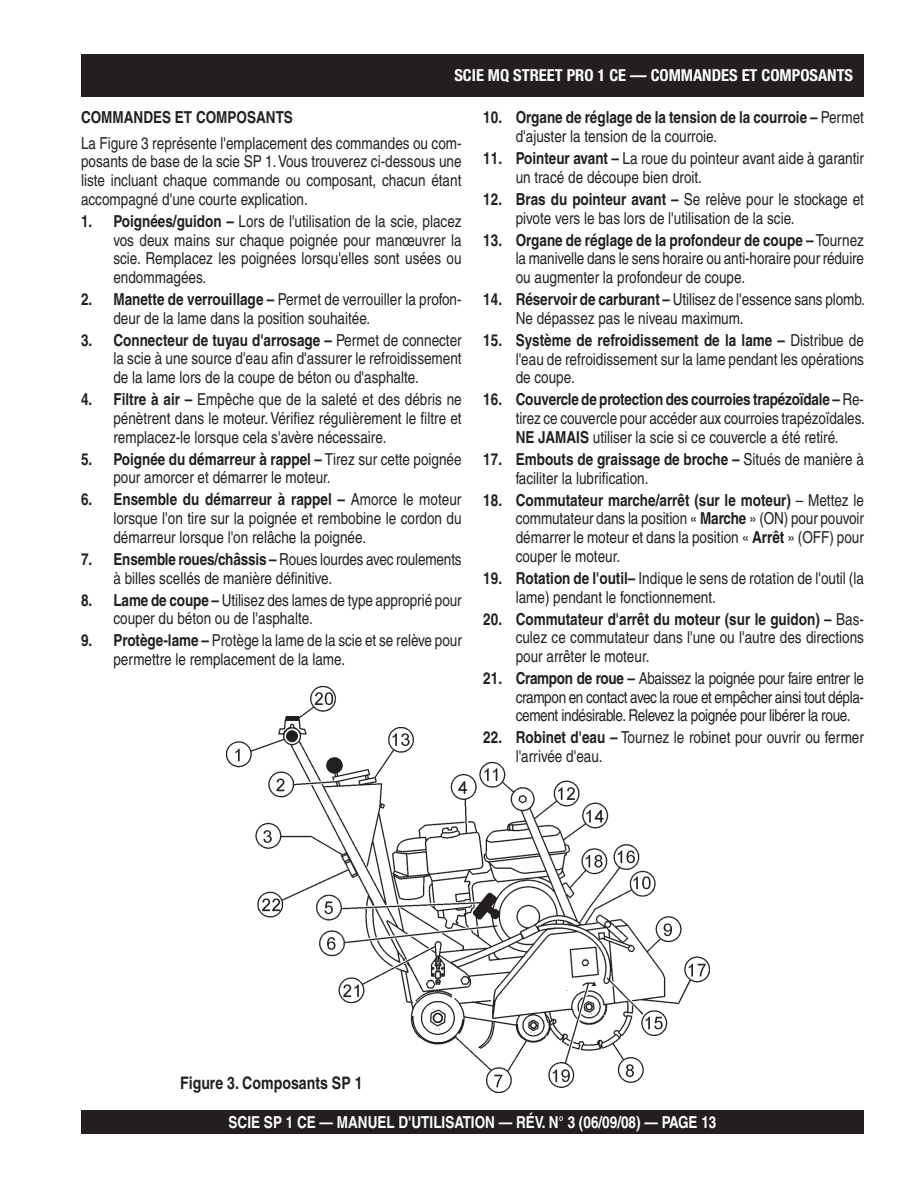
<style>
.page{position:relative;width:918px;height:1188px;background:#fff}
.page>*{position:absolute;margin:0;border:0;box-sizing:border-box;transform-origin:0 0}
.t1{font:700 condensed 17.25px "Helvetica";color:#231f20}
.t2{font:condensed 16.5px/18.8px "Helvetica";color:#231f20;text-align:justify}
.t3{font:700 condensed 16.5px/18.8px "Helvetica";color:#231f20}
.t4{font:700 condensed 16.5px "Helvetica";color:#fff}
.t5{font:700 condensed 16.5px "Helvetica Neue LT Pro";color:#fff}
.s1{font-weight:700}
.s2{font-weight:400}
</style>
<div class="page">
<div style="left:81px;top:1110px;width:783px;height:24px;background:#231f20"></div>
<div style="left:81px;top:54px;width:783px;height:42px;background:#231f20"></div>
<img style="left:227px;top:686px;width:482px;height:407px">
<p class="t5" style="left:454px;top:65px;width:400px">SCIE MQ STREET PRO 1 CE — COMMANDES ET COMPOSANTS</p>
<p class="t3" style="left:81px;top:108px;width:213px">COMMANDES ET COMPOSANTS</p>
<p class="t2" style="left:81px;top:133px;width:382px">La Figure 3 représente l'emplacement des commandes ou com&shy;posants de base de la scie SP 1. Vous trouverez ci-dessous une liste incluant chaque commande ou composant, chacun étant accompagné d'une courte explication.</p>
<p class="t2" style="left:113px;top:212px;width:350px;text-indent:-32px"><span class="s1">1. Poignées/guidon –</span> Lors de l'utilisation de la scie, placez vos deux mains sur chaque poignée pour manœuvrer la scie. Remplacez les poignées lorsqu'elles sont usées ou endommagées.</p>
<p class="t2" style="left:113px;top:290px;width:350px;text-indent:-32px"><span class="s1">2. Manette de verrouillage –</span> Permet de verrouiller la profon&shy;deur de la lame dans la position souhaitée.</p>
<p class="t2" style="left:113px;top:331px;width:350px;text-indent:-32px"><span class="s1">3. Connecteur de tuyau d'arrosage –</span> Permet de connecter la scie à une source d'eau afin d'assurer le refroidissement de la lame lors de la coupe de béton ou d'asphalte.</p>
<p class="t2" style="left:113px;top:390px;width:350px;text-indent:-32px"><span class="s1">4. Filtre à air –</span> Empêche que de la saleté et des débris ne pénètrent dans le moteur. Vérifiez régulièrement le filtre et remplacez-le lorsque cela s'avère nécessaire.</p>
<p class="t2" style="left:113px;top:450px;width:350px;text-indent:-32px"><span class="s1">5. Poignée du démarreur à rappel –</span> Tirez sur cette poignée pour amorcer et démarrer le moteur.</p>
<p class="t2" style="left:113px;top:490px;width:350px;text-indent:-32px"><span class="s1">6. Ensemble du démarreur à rappel –</span> Amorce le moteur lorsque l'on tire sur la poignée et rembobine le cordon du démarreur lorsque l'on relâche la poignée.</p>
<p class="t2" style="left:113px;top:550px;width:350px;text-indent:-32px"><span class="s1">7. Ensemble roues/châssis –</span> Roues lourdes avec roulements à billes scellés de manière définitive.</p>
<p class="t2" style="left:113px;top:590px;width:350px;text-indent:-32px"><span class="s1">8. Lame de coupe –</span> Utilisez des lames de type approprié pour couper du béton ou de l'asphalte.</p>
<p class="t2" style="left:113px;top:631px;width:350px;text-indent:-32px"><span class="s1">9. Protège-lame –</span> Protège la lame de la scie et se relève pour permettre le remplacement de la lame.</p>
<p class="t3" style="left:516px;top:108px;width:350px;text-indent:-32px">10. Organe de réglage de la tension de la courroie – <span class="s2">Permet d'ajuster la tension de la courroie.</span></p>
<p class="t2" style="left:516px;top:149px;width:350px;text-indent:-32px"><span class="s1">11. Pointeur avant –</span> La roue du pointeur avant aide à garantir un tracé de découpe bien droit.</p>
<p class="t2" style="left:516px;top:190px;width:350px;text-indent:-32px"><span class="s1">12. Bras du pointeur avant –</span> Se relève pour le stockage et pivote vers le bas lors de l'utilisation de la scie.</p>
<p class="t2" style="left:516px;top:230px;width:350px;text-indent:-32px"><span class="s1">13. Organe de réglage de la profondeur de coupe –</span> Tournez la manivelle dans le sens horaire ou anti-horaire pour réduire ou augmenter la profondeur de coupe.</p>
<p class="t2" style="left:516px;top:290px;width:351px;text-indent:-32px"><span class="s1">14. Réservoir de carburant –</span> Utilisez de l'essence sans plomb.<br>Ne dépassez pas le niveau maximum.</p>
<p class="t2" style="left:516px;top:331px;width:350px;text-indent:-32px"><span class="s1">15. Système de refroidissement de la lame –</span> Distribue de l'eau de refroidissement sur la lame pendant les opérations de coupe.</p>
<p class="t2" style="left:516px;top:390px;width:351px;text-indent:-32px"><span class="s1">16. Couvercle de protection des courroies trapézoïdale –</span> Re&shy;tirez ce couvercle pour accéder aux courroies trapézoïdales.<br><span class="s1">NE JAMAIS</span> utiliser la scie si ce couvercle a été retiré.</p>
<p class="t2" style="left:516px;top:450px;width:350px;text-indent:-32px"><span class="s1">17. Embouts de graissage de broche –</span> Situés de manière à faciliter la lubrification.</p>
<p class="t2" style="left:516px;top:490px;width:350px;text-indent:-32px"><span class="s1">18. Commutateur marche/arrêt (sur le moteur)</span> – Mettez le commutateur dans la position « <span class="s1">Marche</span> » (ON) pour pouvoir démarrer le moteur et dans la position « <span class="s1">Arrêt</span> » (OFF) pour couper le moteur.</p>
<p class="t2" style="left:516px;top:569px;width:350px;text-indent:-32px"><span class="s1">19. Rotation de l'outil–</span> Indique le sens de rotation de l'outil (la lame) pendant le fonctionnement.</p>
<p class="t2" style="left:516px;top:609px;width:350px;text-indent:-32px"><span class="s1">20. Commutateur d'arrêt du moteur (sur le guidon) –</span> Bas&shy;culez ce commutateur dans l'une ou l'autre des directions pour arrêter le moteur.</p>
<p class="t2" style="left:516px;top:669px;width:350px;text-indent:-32px"><span class="s1">21. Crampon de roue –</span> Abaissez la poignée pour faire entrer le crampon en contact avec la roue et empêcher ainsi tout dépla&shy;cement indésirable. Relevez la poignée pour libérer la roue.</p>
<p class="t2" style="left:516px;top:728px;width:350px;text-indent:-32px"><span class="s1">22. Robinet d'eau –</span> Tournez le robinet pour ouvrir ou fermer l'arrivée d'eau.</p>
<p class="t1" style="left:180px;top:1072px;width:184px">Figure 3. Composants SP 1</p>
<p class="t4" style="left:229px;top:1112px;width:489px">SCIE SP 1 CE — MANUEL D'UTILISATION — RÉV. N° 3 (06/09/08) — PAGE 13</p>
</div>
